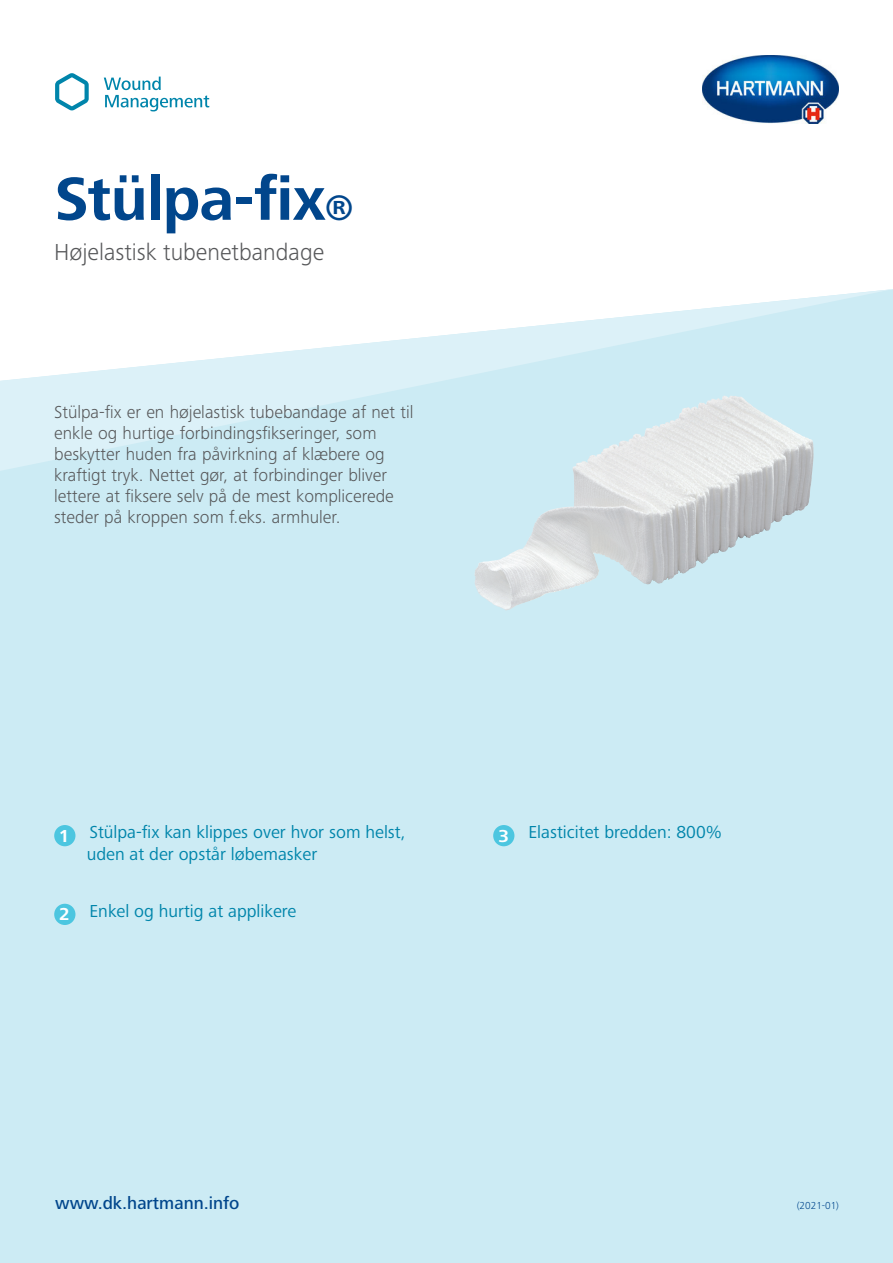
<style>
.page{position:relative;width:893px;height:1263px;background:#fff}
.page>*{position:absolute;margin:0;border:0;box-sizing:border-box;transform-origin:0 0}
.t1{font:700 63px "Frutiger Next LTW1 G";letter-spacing:-.01em;color:#01468c}
.t2{font:300 24px "Frutiger Next LTW1 G";color:#57585a}
.t3{font:300 18px/21px "Frutiger Next LTW1 G";color:#57585a}
.t4{font:18px/21.6px "Frutiger Next LTW1 G";color:#0085ab}
.t5{font:500 18px "Frutiger Next LTW1 G";color:#01468c}
.t6{font:700 18px "Frutiger Next LTW1 G";color:#fff}
.t7{font:300 10.5px "Frutiger Next LTW1 G";color:#01468c}
.s1{font-size:36.75px}
</style>
<div class="page">
<div style="left:0;top:471px;width:893px;height:792px;background:#ccebf4"></div>
<svg style="left:0;top:289px;width:893px;height:182px"></svg>
<div style="left:54px;top:904px;width:21px;height:21px;background:#4cc6e0;border-radius:50%"></div>
<div style="left:54px;top:825px;width:21px;height:21px;background:#4cc6e0;border-radius:50%"></div>
<div style="left:493px;top:825px;width:21px;height:21px;background:#4cc6e0;border-radius:50%"></div>
<svg style="left:104px;top:77px;width:105px;height:34px"></svg>
<svg style="left:55px;top:73px;width:34px;height:37px"></svg>
<img style="left:703px;top:55px;width:136px;height:69px">
<img style="left:596px;top:396px;width:134px;height:60px">
<h1 class="t1" style="left:54px;top:163px;width:301px">Stülpa-fix<span class="s1">®</span></h1>
<h2 class="t2" style="left:54px;top:238px;width:271px">Højelastisk tubenetbandage</h2>
<p class="t3" style="left:54px;top:401px;width:361px">Stülpa-fix er en højelastisk tubebandage af net til enkle og hurtige forbindingsfikseringer, som beskytter huden fra påvirkning af klæbere og kraftigt tryk. Nettet gør, at forbindinger bliver lettere at fiksere selv på de mest komplicerede steder på kroppen som f.eks. armhuler.</p>
<p class="t4" style="left:87px;top:822px;width:320px">Stülpa-fix kan klippes over hvor som helst, uden at der opstår løbemasker</p>
<p class="t6" style="left:59px;top:826px;width:12px">1</p>
<p class="t4" style="left:528px;top:822px;width:195px">Elasticitet bredden: 800%</p>
<p class="t6" style="left:499px;top:826px;width:12px">3</p>
<p class="t6" style="left:59px;top:904px;width:12px">2</p>
<p class="t4" style="left:90px;top:900px;width:208px">Enkel og hurtig at applikere</p>
<p class="t5" style="left:55px;top:1192px;width:186px">www.dk.hartmann.info</p>
<p class="t7" style="left:797px;top:1199px;width:44px">(2021-01)</p>
</div>
